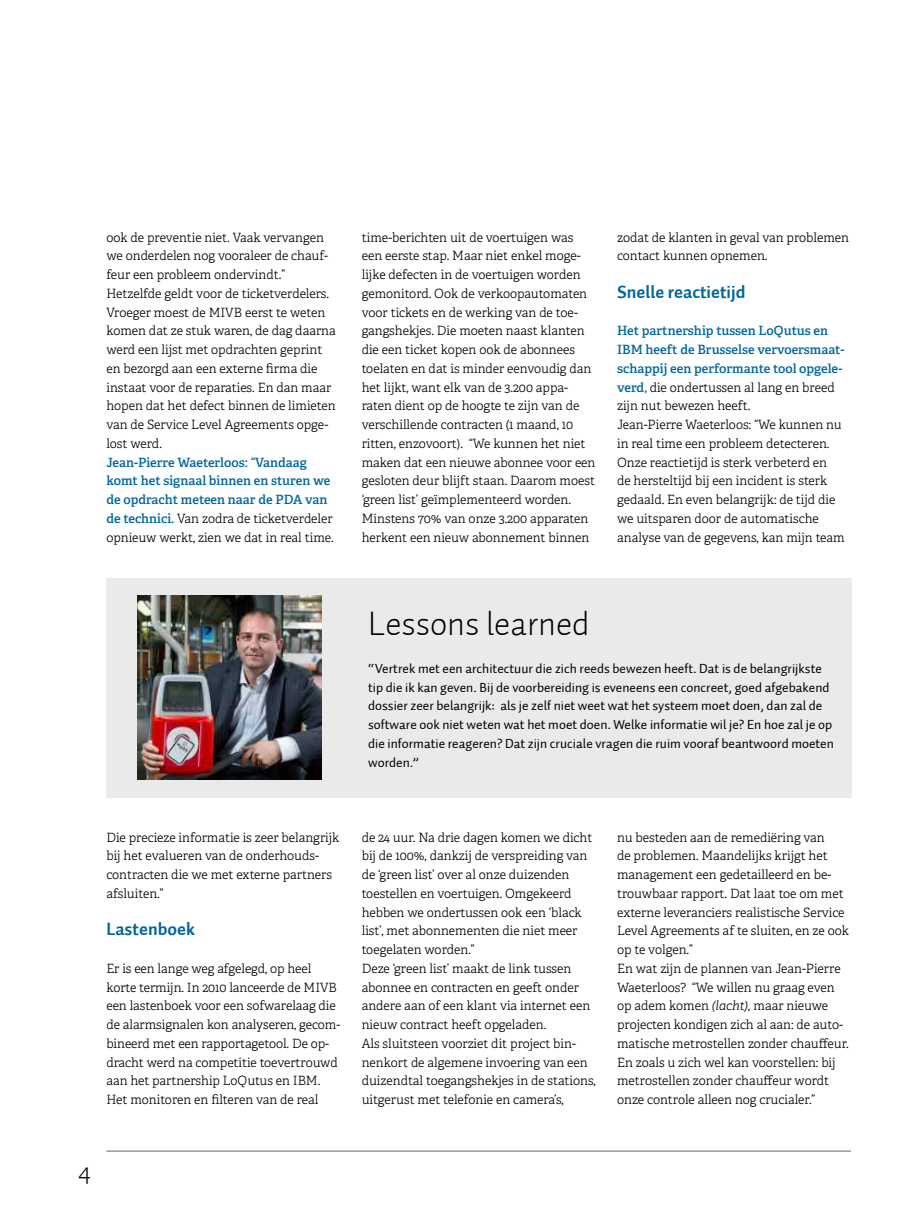
<style>
.page{position:relative;width:915px;height:1212px;background:#fff}
.page>*{position:absolute;margin:0;border:0;box-sizing:border-box;transform-origin:0 0}
.t1{font:300 34.5px "Auto 1";color:#000}
.t2{font:300 27px "Auto 1";color:#000}
.t3{font:700 18px "Auto 1";color:#00669c}
.t4{font:13.5px/18.8px "Auto 1";color:#000}
.t5{font:300 12.75px/18.8px "Adelle Basic";color:#000}
.t6{font:600 12.75px/18.8px "Adelle Basic";color:#00669c}
.s1{font-weight:300;color:#000}
.s2{font-weight:600;color:#00669c}
.s3{font-style:italic}
</style>
<div class="page">
<div style="left:106px;top:578px;width:745px;height:220px;background:#eaeaea"></div>
<img style="left:137px;top:595px;width:184px;height:184px">
<hr style="left:106px;top:1151px;width:744px;height:1px;background:#626366">
<p class="t5" style="left:106px;top:229px;width:231px">ook de preventie niet. Vaak vervangen we onderdelen nog vooraleer de chauf&shy;feur een probleem ondervindt.” Hetzelfde geldt voor de ticketverdelers.<br>Vroeger moest de MIVB eerst te weten komen dat ze stuk waren, de dag daarna werd een lijst met opdrachten geprint en bezorgd aan een externe firma die instaat voor de reparaties. En dan maar hopen dat het defect binnen de limieten van de Service Level Agreements opge&shy;lost werd.</p>
<p class="t6" style="left:106px;top:454px;width:229px">Jean-Pierre Waeterloos: “Vandaag komt het signaal binnen en sturen we de opdracht meteen naar de PDA van de technici. <span class="s1">Van zodra de ticketverdeler opnieuw werkt, zien we dat in real time.</span></p>
<p class="t5" style="left:361px;top:229px;width:235px">time-berichten uit de voertuigen was een eerste stap. Maar niet enkel moge&shy;lijke defecten in de voertuigen worden gemonitord. Ook de verkoopautomaten voor tickets en de werking van de toe&shy;gangshekjes. Die moeten naast klanten die een ticket kopen ook de abonnees toelaten en dat is minder eenvoudig dan het lijkt, want elk van de 3.200 appa&shy;raten dient op de hoogte te zijn van de verschillende contracten (1 maand, 10 ritten, enzovoort). “We kunnen het niet maken dat een nieuwe abonnee voor een gesloten deur blijft staan. Daarom moest ‘green list’ geïmplementeerd worden.<br>Minstens 70% van onze 3.200 apparaten herkent een nieuw abonnement binnen</p>
<p class="t5" style="left:617px;top:229px;width:233px">zodat de klanten in geval van problemen contact kunnen opnemen.</p>
<h3 class="t3" style="left:617px;top:285px;width:130px">Snelle reactietijd</h3>
<p class="t5" style="left:617px;top:322px;width:229px"><span class="s2">Het partnership tussen LoQutus en IBM heeft de Brusselse vervoersmaat&shy;schappij een performante tool opgele&shy;verd,</span> die ondertussen al lang en breed zijn nut bewezen heeft.<br>Jean-Pierre Waeterloos: “We kunnen nu in real time een probleem detecteren.<br>Onze reactietijd is sterk verbeterd en<br>de hersteltijd bij een incident is sterk gedaald. En even belangrijk: de tijd die we uitsparen door de automatische analyse van de gegevens, kan mijn team</p>
<h1 class="t1" style="left:368px;top:611px;width:223px">Lessons learned</h1>
<p class="t4" style="left:368px;top:660px;width:467px">“Vertrek met een architectuur die zich reeds bewezen heeft. Dat is de belangrijkste tip die ik kan geven. Bij de voorbereiding is eveneens een concreet, goed afgebakend dossier zeer belangrijk: als je zelf niet weet wat het systeem moet doen, dan zal de software ook niet weten wat het moet doen. Welke informatie wil je? En hoe zal je op die informatie reageren? Dat zijn cruciale vragen die ruim vooraf beantwoord moeten worden.”</p>
<p class="t5" style="left:106px;top:829px;width:234px">Die precieze informatie is zeer belangrijk bij het evalueren van de onderhouds&shy;contracten die we met externe partners afsluiten.”</p>
<h3 class="t3" style="left:106px;top:922px;width:90px">Lastenboek</h3>
<p class="t5" style="left:106px;top:960px;width:235px">Er is een lange weg afgelegd, op heel korte termijn. In 2010 lanceerde de MIVB een lastenboek voor een sofwarelaag die de alarmsignalen kon analyseren, gecom&shy;bineerd met een rapportagetool. De op&shy;dracht werd na competitie toevertrouwd aan het partnership LoQutus en IBM.<br>Het monitoren en filteren van de real</p>
<p class="t5" style="left:361px;top:829px;width:235px">de 24 uur. Na drie dagen komen we dicht bij de 100%, dankzij de verspreiding van de ‘green list’ over al onze duizenden toestellen en voertuigen. Omgekeerd hebben we ondertussen ook een ‘black list’, met abonnementen die niet meer toegelaten worden.”<br>Deze ‘green list’ maakt de link tussen abonnee en contracten en geeft onder andere aan of een klant via internet een nieuw contract heeft opgeladen.<br>Als sluitsteen voorziet dit project bin&shy;nenkort de algemene invoering van een duizendtal toegangshekjes in de stations, uitgerust met telefonie en camera’s,</p>
<p class="t5" style="left:617px;top:829px;width:233px">nu besteden aan de remediëring van<br>de problemen. Maandelijks krijgt het management een gedetailleerd en be&shy;trouwbaar rapport. Dat laat toe om met externe leveranciers realistische Service Level Agreements af te sluiten, en ze ook op te volgen.”<br>En wat zijn de plannen van Jean-Pierre Waeterloos? “We willen nu graag even op adem komen <span class="s3">(lacht),</span> maar nieuwe projecten kondigen zich al aan: de auto&shy;matische metrostellen zonder chauffeur.<br>En zoals u zich wel kan voorstellen: bij metrostellen zonder chauffeur wordt onze controle alleen nog crucialer.”</p>
<h2 class="t2" style="left:78px;top:1160px;width:14px">4</h2>
</div>
